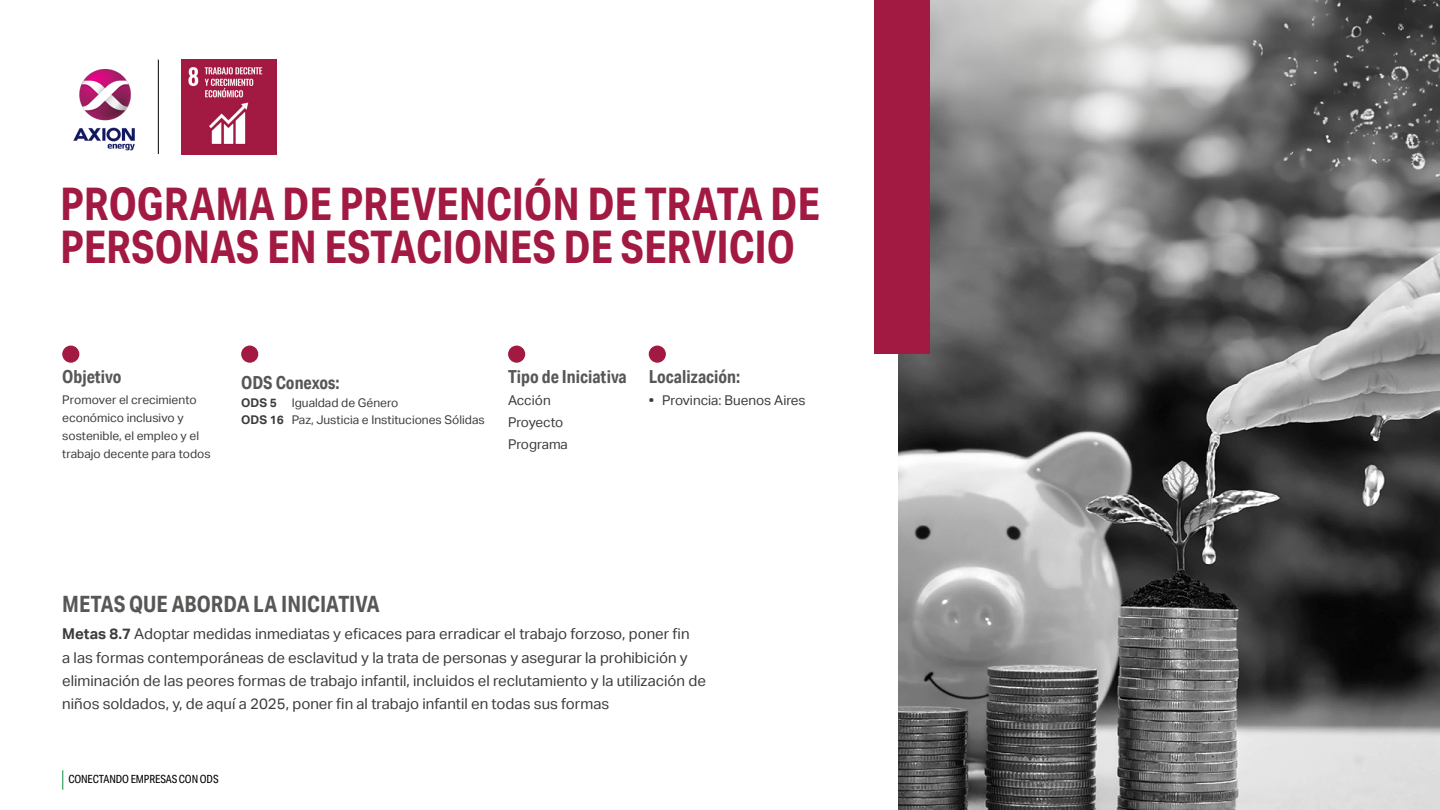
<style>
.page{position:relative;width:1440px;height:810px;background:#fff}
.page>*{position:absolute;margin:0;border:0;box-sizing:border-box;transform-origin:0 0}
.t1{font:700 45px/42.8px "Aktiv Grotesk Cd";color:#a21942}
.t2{font:700 22.5px "Aktiv Grotesk Cd";color:#575756}
.t3{font:700 18px "Aktiv Grotesk Cd";color:#575756}
.t4{font:15px/23.2px "Aktiv Grotesk";color:#3c3c3b}
.t5{font:13.5px/21.8px "Aktiv Grotesk";color:#3c3c3b}
.t6{font:12px/18px "Aktiv Grotesk";color:#3c3c3b}
.t7{font:11.25px "Aktiv Grotesk Cd";letter-spacing:-.01em;color:#000}
.s1{font-weight:700}
</style>
<div class="page">
<svg style="left:62px;top:770px;width:1px;height:20px"></svg>
<img style="left:898px;top:0;width:542px;height:810px">
<div style="left:874px;top:0;width:56px;height:354px;background:#a21942"></div>
<div style="left:62px;top:346px;width:17px;height:17px;background:#a21942;border-radius:50%"></div>
<div style="left:649px;top:346px;width:17px;height:17px;background:#a21942;border-radius:50%"></div>
<img style="left:182px;top:60px;width:94px;height:94px">
<hr style="left:158px;top:60px;width:1px;height:94px;background:#000">
<div style="left:508px;top:346px;width:17px;height:17px;background:#a21942;border-radius:50%"></div>
<img style="left:73px;top:68px;width:62px;height:83px">
<div style="left:241px;top:346px;width:17px;height:17px;background:#a21942;border-radius:50%"></div>
<h1 class="t1" style="left:60px;top:182px;width:761px">PROGRAMA DE PREVENCIÓN DE TRATA DE<br>PERSONAS EN ESTACIONES DE SERVICIO</h1>
<p class="t3" style="left:62px;top:366px;width:61px">Objetivo</p>
<p class="t6" style="left:62px;top:391px;width:150px">Promover el crecimiento económico inclusivo y sostenible, el empleo y el trabajo decente para todos</p>
<p class="t3" style="left:241px;top:371px;width:100px">ODS Conexos:</p>
<p class="t6" style="left:241px;top:394px;width:245px;line-height:17.2px"><span class="s1">ODS 5</span> Igualdad de Género<br><span class="s1">ODS 16</span> Paz, Justicia e Instituciones Sólidas</p>
<p class="t3" style="left:508px;top:366px;width:120px">Tipo de Iniciativa</p>
<p class="t5" style="left:508px;top:390px;width:61px">Acción<br>Proyecto<br>Programa</p>
<p class="t3" style="left:649px;top:366px;width:93px">Localización:</p>
<p class="t5" style="left:649px;top:390px;width:158px"><span class="s1">•</span> Provincia: Buenos Aires</p>
<h2 class="t2" style="left:62px;top:590px;width:319px">METAS QUE ABORDA LA INICIATIVA</h2>
<p class="t4" style="left:62px;top:623px;width:645px"><span class="s1">Metas 8.7</span> Adoptar medidas inmediatas y eficaces para erradicar el trabajo forzoso, poner fin<br>a las formas contemporáneas de esclavitud y la trata de personas y asegurar la prohibición y eliminación de las peores formas de trabajo infantil, incluidos el reclutamiento y la utilización de niños soldados, y, de aquí a 2025, poner fin al trabajo infantil en todas sus formas</p>
<p class="t7" style="left:68px;top:773px;width:152px">CONECTANDO EMPRESAS CON ODS</p>
</div>
